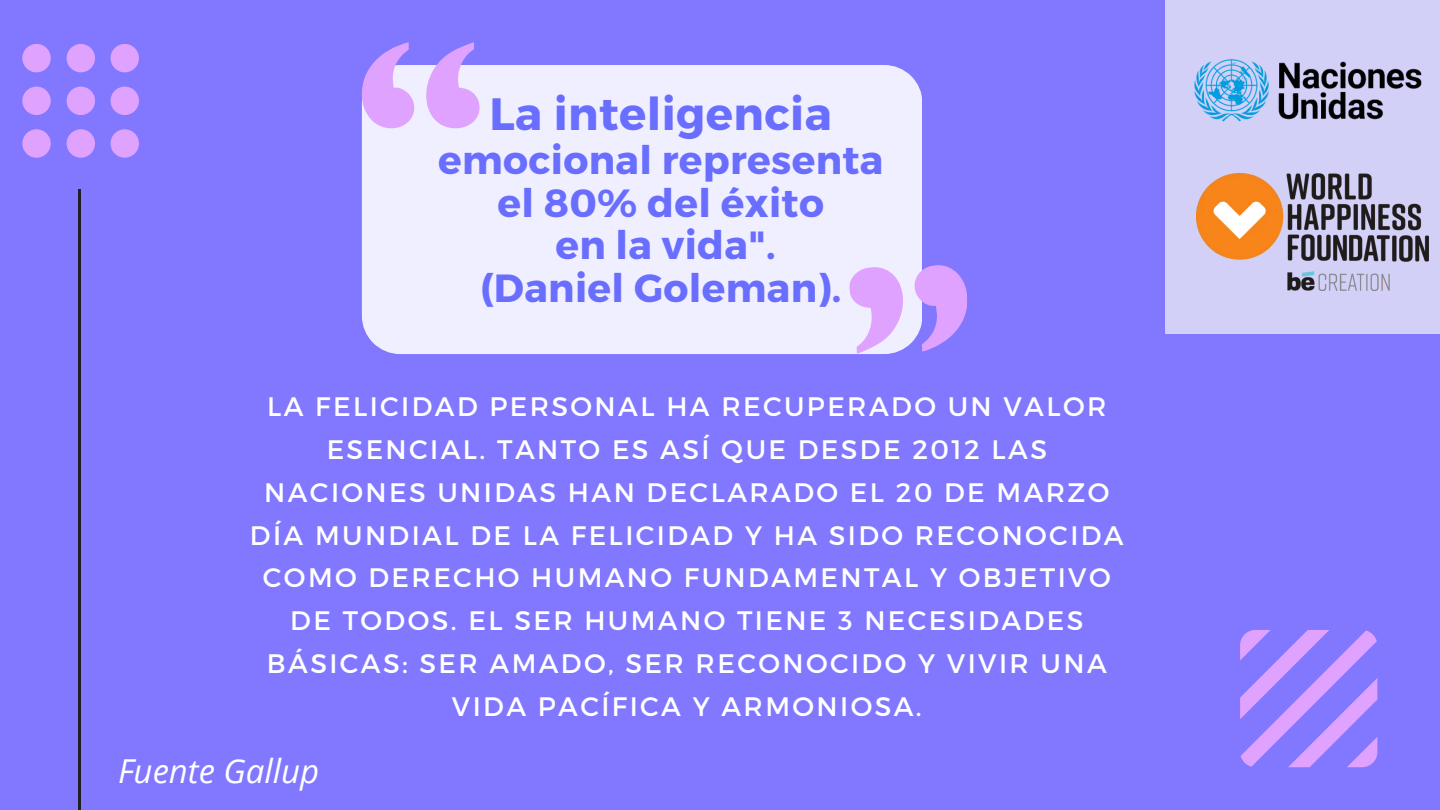
<style>
.page{position:relative;width:1440px;height:810px;background:#8178ff}
.page>*{position:absolute;margin:0;border:0;box-sizing:border-box;transform-origin:0 0}
.t1{font:700 45.2px "Montserrat";letter-spacing:.01em;color:#696eff}
.t2{font:700 39.2px/42.8px "Montserrat";letter-spacing:.01em;color:#696eff;text-align:center}
.t3{font:italic 33px "Open Sans";color:#fff}
.t4{font:26.7px/42.8px "Montserrat";letter-spacing:.09em;color:#fff;text-align:center}
</style>
<div class="page">
<div style="left:1165px;top:0;width:275px;height:334px;background:#d2d0f7"></div>
<hr style="left:78px;top:189px;width:3px;height:621px;background:#202020">
<svg style="left:1240px;top:630px;width:137px;height:137px"></svg>
<svg style="left:111px;top:44px;width:28px;height:114px"></svg>
<svg style="left:67px;top:44px;width:28px;height:114px"></svg>
<svg style="left:22px;top:44px;width:29px;height:114px"></svg>
<div style="left:362px;top:65px;width:560px;height:289px;background:#f0efff"></div>
<svg style="left:362px;top:42px;width:118px;height:86px"></svg>
<svg style="left:849px;top:264px;width:118px;height:90px"></svg>
<img style="left:1194px;top:59px;width:228px;height:63px">
<img style="left:1197px;top:173px;width:232px;height:118px">
<p class="t1" style="left:490px;top:85px;width:344px">La inteligencia</p>
<p class="t2" style="left:438px;top:136px;width:447px">emocional representa el 80% del éxito<br>en la vida".<br>(Daniel Goleman).</p>
<p class="t4" style="left:250px;top:384px;width:875px">LA FELICIDAD PERSONAL HA RECUPERADO UN VALOR ESENCIAL. TANTO ES ASÍ QUE DESDE 2012 LAS NACIONES UNIDAS HAN DECLARADO EL 20 DE MARZO DÍA MUNDIAL DE LA FELICIDAD Y HA SIDO RECONOCIDA COMO DERECHO HUMANO FUNDAMENTAL Y OBJETIVO DE TODOS. EL SER HUMANO TIENE 3 NECESIDADES BÁSICAS: SER AMADO, SER RECONOCIDO Y VIVIR UNA VIDA PACÍFICA Y ARMONIOSA.</p>
<p class="t3" style="left:118px;top:748px;width:203px">Fuente Gallup</p>
</div>
